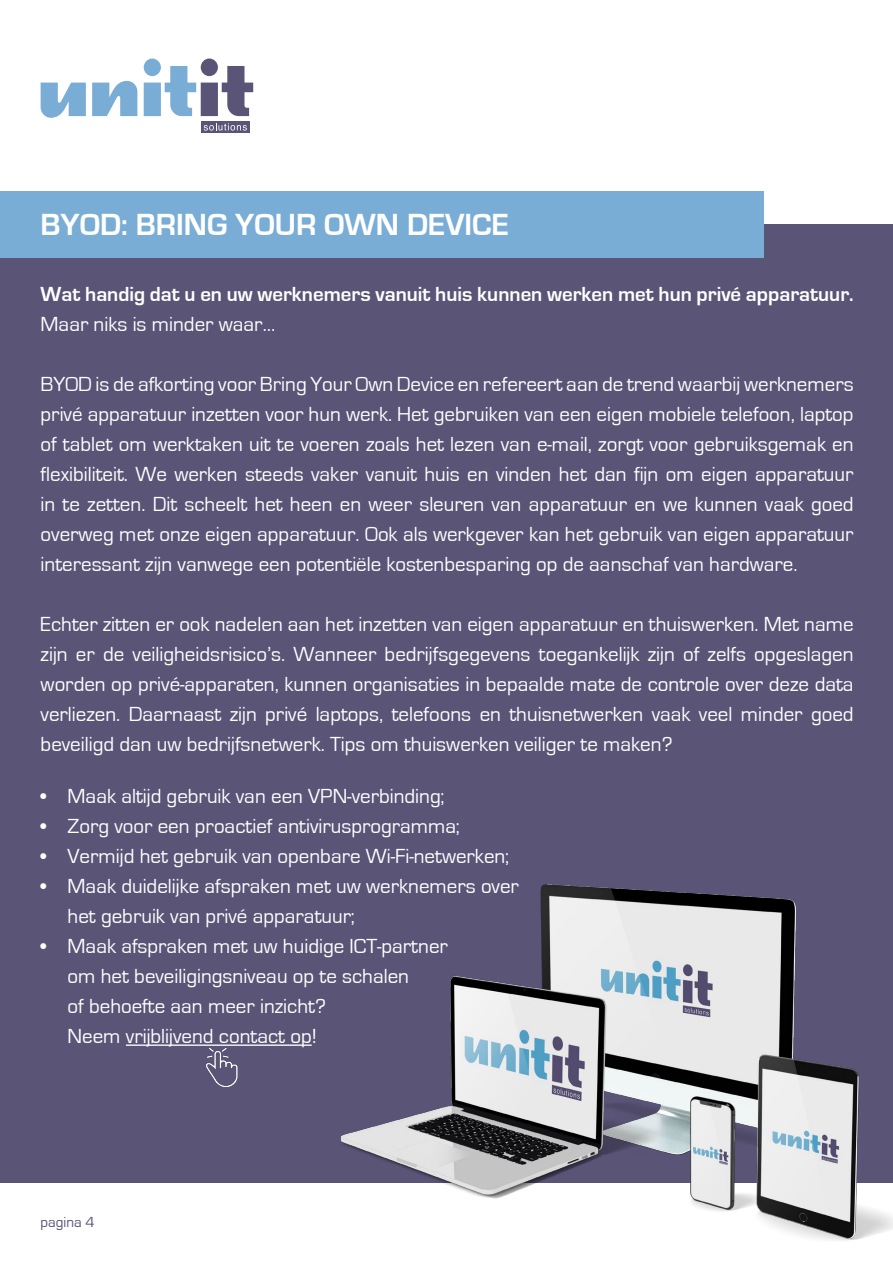
<style>
.page{position:relative;width:893px;height:1263px;background:#fff}
.page>*{position:absolute;margin:0;border:0;box-sizing:border-box;transform-origin:0 0}
.t1{font:700 31.5px "Eurostile";color:#fff}
.t2{font:21px/30px "Eurostile";color:#fff;text-align:justify}
.t3{font:700 21px "Eurostile";color:#fff}
.t4{font:15px "Eurostile";color:#5a5477}
</style>
<div class="page">
<div style="left:0;top:224px;width:893px;height:959px;background:#5a5477"></div>
<div style="left:0;top:191px;width:763px;height:66px;background:#79add5"></div>
<hr style="left:126px;top:1044px;width:186px;height:2px;background:#fff">
<img style="left:303px;top:884px;width:590px;height:357px">
<img style="left:200px;top:1044px;width:42px;height:43px">
<svg style="left:41px;top:83px;width:45px;height:35px"></svg>
<svg style="left:92px;top:81px;width:45px;height:35px"></svg>
<svg style="left:144px;top:59px;width:109px;height:57px"></svg>
<div style="left:201px;top:121px;width:48px;height:11px;background:#5a5477"></div>
<svg style="left:204px;top:123px;width:43px;height:8px"></svg>
<h1 class="t1" style="left:41px;top:207px;width:470px">BYOD: BRING YOUR OWN DEVICE</h1>
<p class="t3" style="left:41px;top:283px;width:814px">Wat handig dat u en uw werknemers vanuit huis kunnen werken met hun privé apparatuur.</p>
<p class="t2" style="left:41px;top:310px;width:236px">Maar niks is minder waar…</p>
<p class="t2" style="left:41px;top:370px;width:814px">BYOD is de afkorting voor Bring Your Own Device en refereert aan de trend waarbij werknemers privé apparatuur inzetten voor hun werk. Het gebruiken van een eigen mobiele telefoon, laptop of tablet om werktaken uit te voeren zoals het lezen van e-mail, zorgt voor gebruiksgemak en flexibiliteit. We werken steeds vaker vanuit huis en vinden het dan fijn om eigen apparatuur in te zetten. Dit scheelt het heen en weer sleuren van apparatuur en we kunnen vaak goed overweg met onze eigen apparatuur. Ook als werkgever kan het gebruik van eigen apparatuur interessant zijn vanwege een potentiële kostenbesparing op de aanschaf van hardware.</p>
<p class="t2" style="left:41px;top:610px;width:814px">Echter zitten er ook nadelen aan het inzetten van eigen apparatuur en thuiswerken. Met name zijn er de veiligheidsrisico’s. Wanneer bedrijfsgegevens toegankelijk zijn of zelfs opgeslagen worden op privé-apparaten, kunnen organisaties in bepaalde mate de controle over deze data verliezen. Daarnaast zijn privé laptops, telefoons en thuisnetwerken vaak veel minder goed beveiligd dan uw bedrijfsnetwerk. Tips om thuiswerken veiliger te maken?</p>
<p class="t2" style="left:41px;top:781px;width:405px">• Maak altijd gebruik van een VPN-verbinding;</p>
<p class="t2" style="left:41px;top:812px;width:421px">• Zorg voor een proactief antivirusprogramma;</p>
<p class="t2" style="left:41px;top:842px;width:470px">• Vermijd het gebruik van openbare Wi-Fi-netwerken;</p>
<p class="t2" style="left:68px;top:872px;width:453px;text-indent:-27px">• Maak duidelijke afspraken met uw werknemers over het gebruik van privé apparatuur;</p>
<p class="t2" style="left:68px;top:932px;width:382px;text-align:left;text-indent:-27px">• Maak afspraken met uw huidige ICT-partner om het beveiligingsniveau op te schalen<br>of behoefte aan meer inzicht?<br>Neem vrijblijvend contact op!</p>
<p class="t4" style="left:41px;top:1214px;width:56px">pagina 4</p>
</div>
